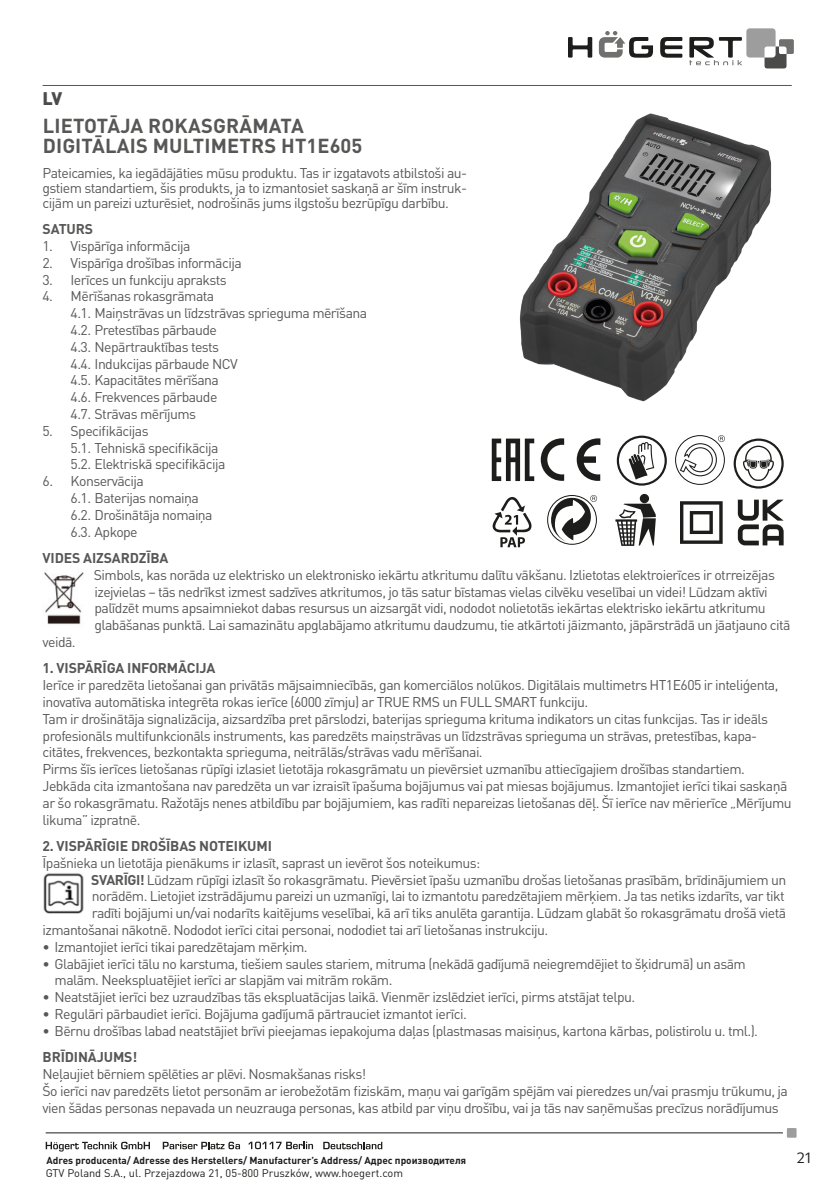
<style>
.page{position:relative;width:840px;height:1191px;background:#fff}
.page>*{position:absolute;margin:0;border:0;box-sizing:border-box;transform-origin:0 0}
.t1{font:700 20px/20px "DIN Pro";letter-spacing:.01em;color:#575756}
.t2{font:900 18px "DIN Pro";color:#4b4b4a}
.t3{font:16px "Merel";color:#1d1d1b}
.t4{font:14px/16.8px "DIN Pro";letter-spacing:-.04em;color:#575756}
.t5{font:700 14px "DIN Pro";letter-spacing:-.01em;color:#575756}
.t6{font:11px "DIN Pro";color:#1d1d1b}
.t7{font:700 10px "DIN Pro";color:#1d1d1b}
.s1{font-weight:700}
</style>
<div class="page">
<svg style="left:568px;top:37px;width:24px;height:21px"></svg>
<svg style="left:660px;top:37px;width:22px;height:21px"></svg>
<svg style="left:598px;top:31px;width:54px;height:27px"></svg>
<svg style="left:689px;top:28px;width:104px;height:40px"></svg>
<svg style="left:786px;top:1128px;width:10px;height:9px"></svg>
<svg style="left:46px;top:1141px;width:104px;height:10px"></svg>
<svg style="left:163px;top:1141px;width:77px;height:8px"></svg>
<svg style="left:248px;top:1141px;width:65px;height:8px"></svg>
<svg style="left:323px;top:1141px;width:59px;height:8px"></svg>
<hr style="left:46px;top:1132px;width:736px;height:1px;background:#1d1d1b">
<hr style="left:43px;top:85px;width:748px;height:1px;background:#575756">
<img style="left:44px;top:572px;width:40px;height:53px">
<img style="left:43px;top:873px;width:41px;height:40px">
<svg style="left:615px;top:494px;width:40px;height:52px"></svg>
<svg style="left:492px;top:497px;width:40px;height:50px"></svg>
<svg style="left:547px;top:495px;width:49px;height:50px"></svg>
<svg style="left:675px;top:435px;width:49px;height:50px"></svg>
<svg style="left:733px;top:438px;width:51px;height:51px"></svg>
<svg style="left:680px;top:501px;width:42px;height:43px"></svg>
<svg style="left:576px;top:438px;width:24px;height:43px"></svg>
<svg style="left:540px;top:438px;width:24px;height:43px"></svg>
<svg style="left:491px;top:438px;width:43px;height:43px"></svg>
<svg style="left:616px;top:435px;width:51px;height:51px"></svg>
<img style="left:519px;top:85px;width:273px;height:317px">
<svg style="left:737px;top:499px;width:46px;height:46px"></svg>
<p class="t2" style="left:43px;top:86px;width:21px">LV</p>
<h1 class="t1" style="left:43px;top:115px;width:321px">LIETOTĀJA ROKASGRĀMATA<br>DIGITĀLAIS MULTIMETRS HT1E605</h1>
<p class="t4" style="left:43px;top:165px;width:426px;line-height:15px;text-align:justify">Pateicamies, ka iegādājāties mūsu produktu. Tas ir izgatavots atbilstoši au&shy;gstiem standartiem, šis produkts, ja to izmantosiet saskaņā ar šīm instruk&shy;cijām un pareizi uzturēsiet, nodrošinās jums ilgstošu bezrūpīgu darbību.</p>
<p class="t5" style="left:43px;top:219px;width:52px">SATURS</p>
<p class="t4" style="left:43px;top:237px;width:149px">1. Vispārīga informācija</p>
<p class="t4" style="left:43px;top:254px;width:200px">2. Vispārīga drošības informācija</p>
<p class="t4" style="left:43px;top:270px;width:186px">3. Ierīces un funkciju apraksts</p>
<p class="t4" style="left:71px;top:287px;width:298px;text-indent:-28px">4. Mērīšanas rokasgrāmata<br>4.1. Maiņstrāvas un līdzstrāvas sprieguma mērīšana<br>4.2. Pretestības pārbaude<br>4.3. Nepārtrauktības tests<br>4.4. Indukcijas pārbaude NCV<br>4.5. Kapacitātes mērīšana<br>4.6. Frekvences pārbaude<br>4.7. Strāvas mērījums</p>
<p class="t4" style="left:71px;top:422px;width:156px;text-indent:-28px">5. Specifikācijas<br>5.1. Tehniskā specifikācija<br>5.2. Elektriskā specifikācija</p>
<p class="t4" style="left:71px;top:472px;width:143px;text-indent:-28px">6. Konservācija<br>6.1. Baterijas nomaiņa<br>6.2. Drošinātāja nomaiņa<br>6.3. Apkope</p>
<p class="t5" style="left:43px;top:548px;width:127px">VIDES AIZSARDZĪBA</p>
<p class="t4" style="left:94px;top:566px;width:697px">Simbols, kas norāda uz elektrisko un elektronisko iekārtu atkritumu dalītu vākšanu. Izlietotas elektroierīces ir otrreizējas izejvielas – tās nedrīkst izmest sadzīves atkritumos, jo tās satur bīstamas vielas cilvēku veselībai un videi! Lūdzam aktīvi palīdzēt mums apsaimniekot dabas resursus un aizsargāt vidi, nododot nolietotās iekārtas elektrisko iekārtu atkritumu glabāšanas punktā. Lai samazinātu apglabājamo atkritumu daudzumu, tie atkārtoti jāizmanto, jāpārstrādā un jāatjauno citā</p>
<p class="t4" style="left:43px;top:633px;width:35px">veidā.</p>
<p class="t5" style="left:43px;top:659px;width:174px">1. VISPĀRĪGA INFORMĀCIJA</p>
<p class="t4" style="left:43px;top:676px;width:750px">Ierīce ir paredzēta lietošanai gan privātās mājsaimniecībās, gan komerciālos nolūkos. Digitālais multimetrs HT1E605 ir inteliģenta, inovatīva automātiska integrēta rokas ierīce (6000 zīmju) ar TRUE RMS un FULL SMART funkciju.<br>Tam ir drošinātāja signalizācija, aizsardzība pret pārslodzi, baterijas sprieguma krituma indikators un citas funkcijas. Tas ir ideāls profesionāls multifunkcionāls instruments, kas paredzēts maiņstrāvas un līdzstrāvas sprieguma un strāvas, pretestības, kapa&shy;citātes, frekvences, bezkontakta sprieguma, neitrālās/strāvas vadu mērīšanai.<br>Pirms šīs ierīces lietošanas rūpīgi izlasiet lietotāja rokasgrāmatu un pievērsiet uzmanību attiecīgajiem drošības standartiem.<br>Jebkāda cita izmantošana nav paredzēta un var izraisīt īpašuma bojājumus vai pat miesas bojājumus. Izmantojiet ierīci tikai saskaņā ar šo rokasgrāmatu. Ražotājs nenes atbildību par bojājumiem, kas radīti nepareizas lietošanas dēļ. Šī ierīce nav mērierīce „Mērījumu likuma” izpratnē.</p>
<p class="t5" style="left:43px;top:836px;width:231px">2. VISPĀRĪGIE DROŠĪBAS NOTEIKUMI</p>
<p class="t4" style="left:43px;top:853px;width:439px">Īpašnieka un lietotāja pienākums ir izlasīt, saprast un ievērot šos noteikumus:</p>
<p class="t4" style="left:91px;top:870px;width:696px"><span class="s1">SVARĪGI!</span> Lūdzam rūpīgi izlasīt šo rokasgrāmatu. Pievērsiet īpašu uzmanību drošas lietošanas prasībām, brīdinājumiem un</p>
<p class="t4" style="left:92px;top:887px;width:694px">norādēm. Lietojiet izstrādājumu pareizi un uzmanīgi, lai to izmantotu paredzētajiem mērķiem. Ja tas netiks izdarīts, var tikt</p>
<p class="t4" style="left:92px;top:904px;width:695px">radīti bojājumi un/vai nodarīts kaitējums veselībai, kā arī tiks anulēta garantija. Lūdzam glabāt šo rokasgrāmatu drošā vietā</p>
<p class="t4" style="left:43px;top:921px;width:506px">izmantošanai nākotnē. Nododot ierīci citai personai, nododiet tai arī lietošanas instrukciju.</p>
<p class="t4" style="left:43px;top:937px;width:266px">• Izmantojiet ierīci tikai paredzētajam mērķim.</p>
<p class="t4" style="left:55px;top:954px;width:692px;text-indent:-12px">• Glabājiet ierīci tālu no karstuma, tiešiem saules stariem, mitruma (nekādā gadījumā neiegremdējiet to šķidrumā) un asām malām. Neekspluatējiet ierīci ar slapjām vai mitrām rokām.</p>
<p class="t4" style="left:43px;top:988px;width:593px">• Neatstājiet ierīci bez uzraudzības tās ekspluatācijas laikā. Vienmēr izslēdziet ierīci, pirms atstājat telpu.</p>
<p class="t4" style="left:43px;top:1005px;width:425px">• Regulāri pārbaudiet ierīci. Bojājuma gadījumā pārtrauciet izmantot ierīci.</p>
<p class="t4" style="left:43px;top:1021px;width:716px">• Bērnu drošības labad neatstājiet brīvi pieejamas iepakojuma daļas (plastmasas maisiņus, kartona kārbas, polistirolu u. tml.).</p>
<p class="t5" style="left:43px;top:1047px;width:96px">BRĪDINĀJUMS!</p>
<p class="t4" style="left:43px;top:1065px;width:746px">Neļaujiet bērniem spēlēties ar plēvi. Nosmakšanas risks!<br>Šo ierīci nav paredzēts lietot personām ar ierobežotām fiziskām, maņu vai garīgām spējām vai pieredzes un/vai prasmju trūkumu, ja vien šādas personas nepavada un neuzrauga personas, kas atbild par viņu drošību, vai ja tās nav saņēmušas precīzus norādījumus</p>
<p class="t7" style="left:46px;top:1153px;width:421px">Adres producenta/ Adresse des Herstellers/ Manufacturer’s Address/ Адрес производителя</p>
<p class="t3" style="left:796px;top:1145px;width:16px">21</p>
<p class="t6" style="left:46px;top:1165px;width:359px">GTV Poland S.A., ul. Przejazdowa 21, 05-800 Pruszków, www.hoegert.com</p>
</div>
